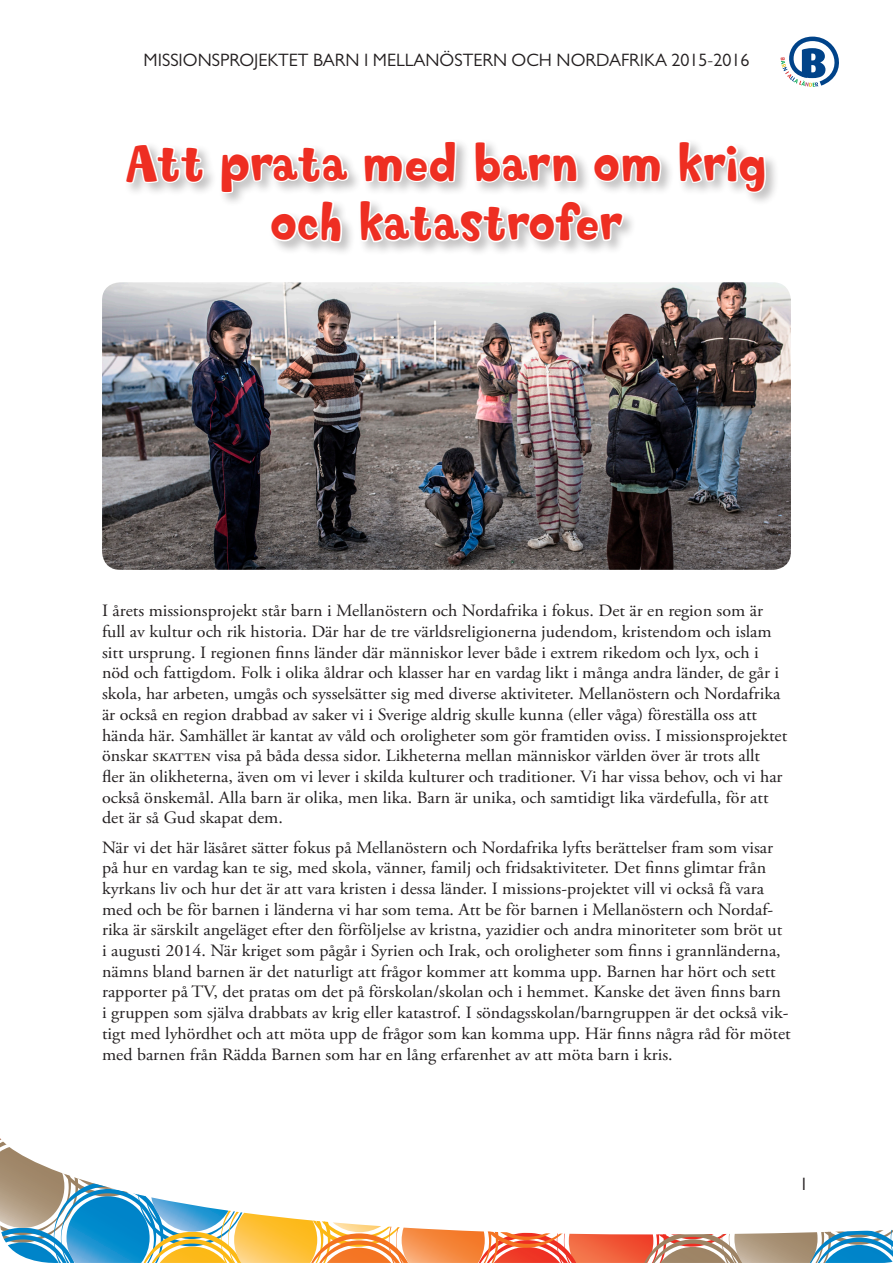
<style>
.page{position:relative;width:893px;height:1263px;background:#fff}
.page>*{position:absolute;margin:0;border:0;box-sizing:border-box;transform-origin:0 0}
.t1{font:49.5px "Softie";color:#ee2e22}
.Styckeformat__2{font:18px "Gill Sans MT Pro";color:#231f20}
.Paragraph_Style_1{font:17.25px/20.7px "Adobe Garamond Pro";color:#231f20;scale:1.04 1}
</style>
<div class="page">
<svg style="left:0;top:1138px;width:893px;height:125px"></svg>
<svg style="left:781px;top:37px;width:58px;height:50px"></svg>
<svg style="left:128px;top:146px;width:77px;height:40px"></svg>
<svg style="left:682px;top:143px;width:86px;height:51px"></svg>
<svg style="left:223px;top:149px;width:128px;height:103px"></svg>
<svg style="left:362px;top:143px;width:301px;height:109px"></svg>
<img style="left:102px;top:282px;width:689px;height:288px">
<p class="Styckeformat__2" style="left:144px;top:50px;width:607px">MISSIONSPROJEKTET BARN I MELLANÖSTERN OCH NORDAFRIKA 2015-2016</p>
<p class="t1" style="left:126px;top:132px;width:642px">Att prata med barn om krig</p>
<p class="t1" style="left:270px;top:191px;width:354px">och katastrofer</p>
<p class="Paragraph_Style_1" style="left:102px;top:601px;width:660px">I årets missionsprojekt står barn i Mellanöstern och Nordafrika i fokus. Det är en region som är full av kultur och rik historia. Där har de tre världsreligionerna judendom, kristendom och islam sitt ursprung. I regionen finns länder där människor lever både i extrem rikedom och lyx, och i nöd och fattigdom. Folk i olika åldrar och klasser har en vardag likt i många andra länder, de går i skola, har arbeten, umgås och sysselsätter sig med diverse aktiviteter. Mellanöstern och Nordafrika är också en region drabbad av saker vi i Sverige aldrig skulle kunna (eller våga) föreställa oss att hända här. Samhället är kantat av våld och oroligheter som gör framtiden oviss. I missionsprojektet önskar skatten visa på båda dessa sidor. Likheterna mellan människor världen över är trots allt<br>fler än olikheterna, även om vi lever i skilda kulturer och traditioner. Vi har vissa behov, och vi har också önskemål. Alla barn är olika, men lika. Barn är unika, och samtidigt lika värdefulla, för att det är så Gud skapat dem.</p>
<p class="Paragraph_Style_1" style="left:102px;top:837px;width:664px">När vi det här läsåret sätter fokus på Mellanöstern och Nordafrika lyfts berättelser fram som visar på hur en vardag kan te sig, med skola, vänner, familj och fridsaktiviteter. Det finns glimtar från kyrkans liv och hur det är att vara kristen i dessa länder. I missions-projektet vill vi också få vara med och be för barnen i länderna vi har som tema. Att be för barnen i Mellanöstern och Nordaf&shy;rika är särskilt angeläget efter den förföljelse av kristna, yazidier och andra minoriteter som bröt ut i augusti 2014. När kriget som pågår i Syrien och Irak, och oroligheter som finns i grannländerna, nämns bland barnen är det naturligt att frågor kommer att komma upp. Barnen har hört och sett rapporter på TV, det pratas om det på förskolan/skolan och i hemmet. Kanske det även finns barn<br>i gruppen som själva drabbats av krig eller katastrof. I söndagsskolan/barngruppen är det också vik&shy;tigt med lyhördhet och att möta upp de frågor som kan komma upp. Här finns några råd för mötet med barnen från Rädda Barnen som har en lång erfarenhet av att möta barn i kris.</p>
<p class="Styckeformat__2" style="left:799px;top:1174px;width:10px">1</p>
</div>
